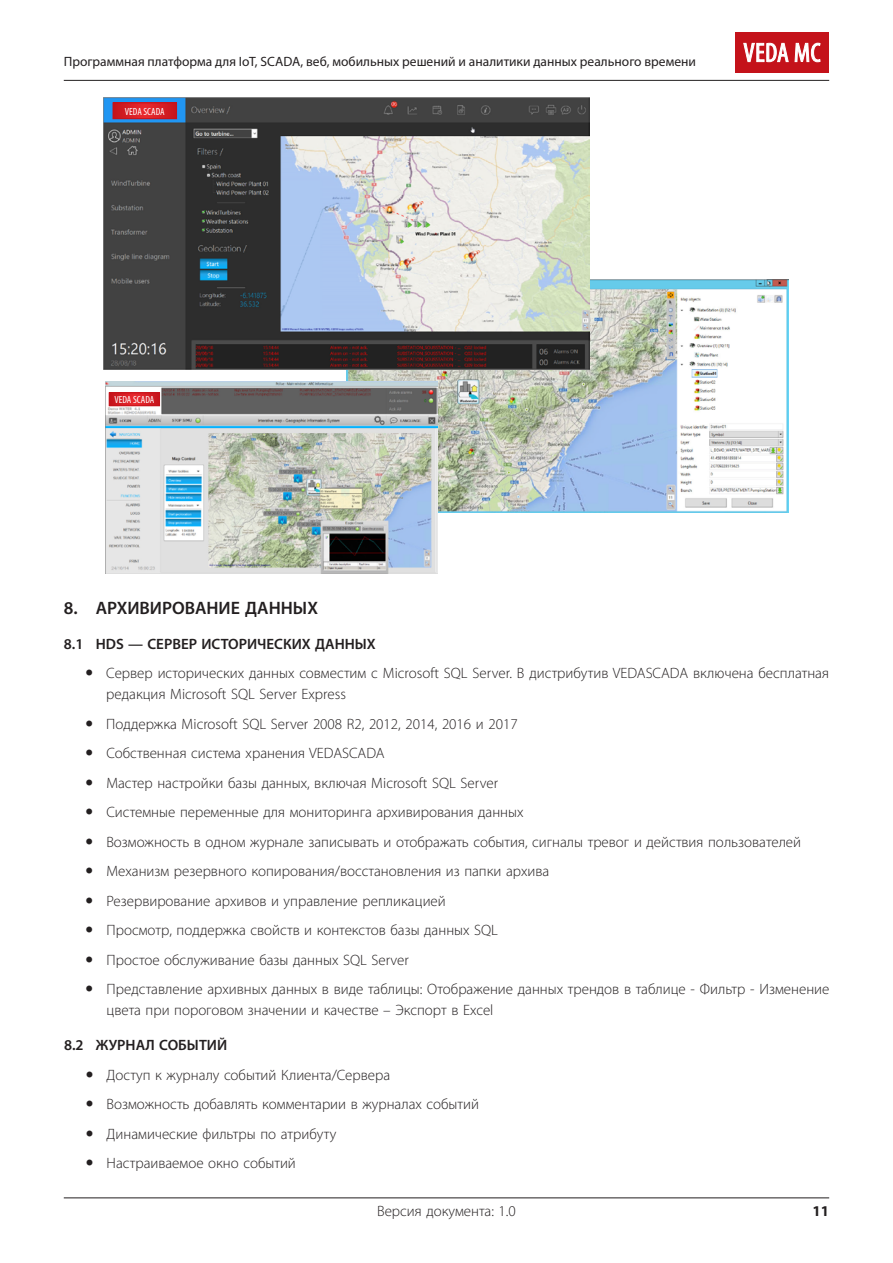
<style>
.page{position:relative;width:893px;height:1263px;background:#fff}
.page>*{position:absolute;margin:0;border:0;box-sizing:border-box;transform-origin:0 0}
.t1{font:600 18px "Myriad Pro";color:#231f20}
.t2{font:300 16.5px "Calibri";color:#231f20}
.t3{font:300 15px/29.5px "Myriad Pro";color:#231f20}
.t4{font:600 15px "Myriad Pro";color:#231f20}
.t5{font:700 15px "Myriad Pro";color:#231f20}
.t6{font:13.5px "Myriad Pro";color:#231f20}
.t7{font:300 12px "Calibri";color:#231f20}
.t8{font:condensed 10.35px "Myriad Pro";color:#fff}
</style>
<div class="page">
<hr style="left:64px;top:80px;width:765px;height:1px;background:#231f20">
<hr style="left:64px;top:1197px;width:765px;height:1px;background:#231f20">
<div style="left:736px;top:32px;width:93px;height:40px;background:#c4121a"></div>
<svg style="left:743px;top:43px;width:46px;height:19px"></svg>
<svg style="left:795px;top:43px;width:26px;height:19px"></svg>
<img style="left:346px;top:280px;width:442px;height:233px">
<img style="left:106px;top:382px;width:332px;height:192px">
<img style="left:103px;top:98px;width:486px;height:272px">
<svg style="left:115px;top:104px;width:60px;height:13px"></svg>
<div style="left:113px;top:102px;width:64px;height:17px;border:1px solid #c4121a"></div>
<svg style="left:111px;top:394px;width:47px;height:10px"></svg>
<div style="left:109px;top:392px;width:51px;height:14px;border:1px solid #c4121a"></div>
<p class="t6" style="left:64px;top:53px;width:634px">Программная платформа для IoT, SCADA, веб, мобильных решений и аналитики данных реального времени</p>
<p class="t8" style="left:125px;top:105px;width:41px">VEDA SCADA</p>
<p class="t8" style="left:114px;top:393px;width:41px">VEDA SCADA</p>
<p class="t1" style="left:64px;top:598px;width:256px">8. АРХИВИРОВАНИЕ ДАННЫХ</p>
<p class="t4" style="left:64px;top:635px;width:314px">8.1 HDS — СЕРВЕР ИСТОРИЧЕСКИХ ДАННЫХ</p>
<p class="t3" style="left:106px;top:663px;width:724px;line-height:21px">Сервер исторических данных совместим с Microsoft SQL Server. В дистрибутив VEDASCADA включена бесплатная редакция Microsoft SQL Server Express</p>
<p class="t3" style="left:106px;top:709px;width:725px">Поддержка Microsoft SQL Server 2008 R2, 2012, 2014, 2016 и 2017<br>Собственная система хранения VEDASCADA<br>Мастер настройки базы данных, включая Microsoft SQL Server<br>Системные переменные для мониторинга архивирования данных<br>Возможность в одном журнале записывать и отображать события, сигналы тревог и действия пользователей Механизм резервного копирования/восстановления из папки архива<br>Резервирование архивов и управление репликацией<br>Просмотр, поддержка свойств и контекстов базы данных SQL<br>Простое обслуживание базы данных SQL Server<br>Представление архивных данных в виде таблицы: Отображение данных трендов в таблице - Фильтр - Изменение</p>
<p class="t3" style="left:107px;top:996px;width:388px">цвета при пороговом значении и качестве – Экспорт в Excel</p>
<p class="t4" style="left:64px;top:1037px;width:165px">8.2 ЖУРНАЛ СОБЫТИЙ</p>
<p class="t3" style="left:107px;top:1060px;width:374px">Доступ к журналу событий Клиента/Сервера<br>Возможность добавлять комментарии в журналах событий Динамические фильтры по атрибуту<br>Настраиваемое окно событий</p>
<p class="t2" style="left:116px;top:800px;width:349px">бесплатная редакция Microsoft SQL Server Express</p>
<p class="t2" style="left:89px;top:827px;width:479px">• Поддержка Microsoft SQL Server 2008 R2, 2012, 2014, 2016 и 2017</p>
<p class="t2" style="left:89px;top:853px;width:292px">• Собственная система хранения PcVue</p>
<p class="t7" style="left:96px;top:1041px;width:145px">Технические xарактеристики</p>
<p class="t3" style="left:377px;top:1196px;width:140px">Версия документа: 1.0</p>
<p class="t5" style="left:812px;top:1201px;width:18px">11</p>
</div>
